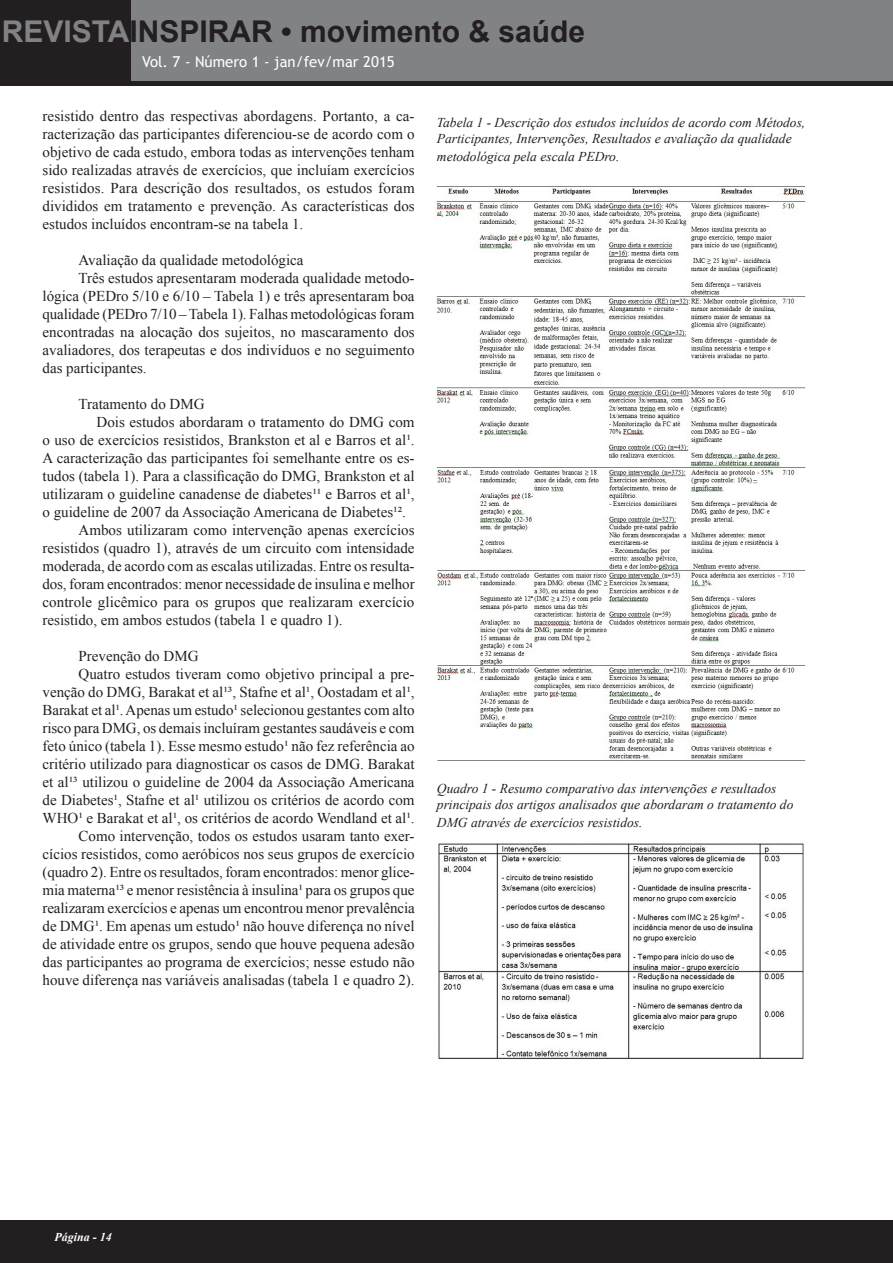
<style>
.page{position:relative;width:893px;height:1263px;background:#fff}
.page>*{position:absolute;margin:0;border:0;box-sizing:border-box;transform-origin:0 0}
.t1{font:700 30px "Arial";color:#231f20}
.Corpo_do_texto{font:15px/18px "Times New Roman";color:#231f20;text-align:justify}
.t2{font:15px "Trebuchet MS";color:#fff}
.Legenda{font:italic 13.5px/16.2px "Times New Roman";color:#231f20}
.t3{font:italic 700 12px "Times New Roman";color:#fff}
.s1{color:#808285}
</style>
<div class="page">
<div style="left:0;top:0;width:893px;height:85px;background:#231f20"></div>
<div style="left:0;top:1220px;width:893px;height:43px;background:#231f20"></div>
<div style="left:132px;top:0;width:761px;height:80px;background:#808285"></div>
<img style="left:436px;top:186px;width:370px;height:576px">
<img style="left:438px;top:843px;width:366px;height:216px">
<h1 class="t1" style="left:2px;top:11px;width:585px"><span class="s1">REVISTA</span>INSPIRAR • movimento &amp; saúde</h1>
<p class="t2" style="left:142px;top:53px;width:254px">Vol. 7 - Número 1 - jan/fev/mar 2015</p>
<p class="Corpo_do_texto" style="left:43px;top:106px;width:374px">resistido dentro das respectivas abordagens. Portanto, a ca&shy;racterização das participantes diferenciou-se de acordo com o objetivo de cada estudo, embora todas as intervenções tenham sido realizadas através de exercícios, que incluíam exercícios resistidos. Para descrição dos resultados, os estudos foram divididos em tratamento e prevenção. As características dos estudos incluídos encontram-se na tabela 1.</p>
<p class="Corpo_do_texto" style="left:79px;top:250px;width:227px">Avaliação da qualidade metodológica</p>
<p class="Corpo_do_texto" style="left:43px;top:268px;width:374px;text-indent:36px">Três estudos apresentaram moderada qualidade metodo&shy;lógica (PEDro 5/10 e 6/10 – Tabela 1) e três apresentaram boa qualidade (PEDro 7/10 – Tabela 1). Falhas metodológicas foram encontradas na alocação dos sujeitos, no mascaramento dos avaliadores, dos terapeutas e dos indivíduos e no seguimento das participantes.</p>
<p class="Corpo_do_texto" style="left:79px;top:394px;width:128px">Tratamento do DMG</p>
<p class="Corpo_do_texto" style="left:43px;top:412px;width:374px;text-indent:54px">Dois estudos abordaram o tratamento do DMG com o uso de exercícios resistidos, Brankston et al e Barros et al¹.<br>A caracterização das participantes foi semelhante entre os es&shy;tudos (tabela 1). Para a classificação do DMG, Brankston et al utilizaram o guideline canadense de diabetes¹¹ e Barros et al¹, o guideline de 2007 da Associação Americana de Diabetes¹².</p>
<p class="Corpo_do_texto" style="left:43px;top:520px;width:374px;text-indent:36px">Ambos utilizaram como intervenção apenas exercícios resistidos (quadro 1), através de um circuito com intensidade moderada, de acordo com as escalas utilizadas. Entre os resulta&shy;dos, foram encontrados: menor necessidade de insulina e melhor controle glicêmico para os grupos que realizaram exercício resistido, em ambos estudos (tabela 1 e quadro 1).</p>
<p class="Corpo_do_texto" style="left:79px;top:646px;width:121px">Prevenção do DMG</p>
<p class="Corpo_do_texto" style="left:43px;top:664px;width:374px;text-indent:36px">Quatro estudos tiveram como objetivo principal a pre&shy;venção do DMG, Barakat et al¹³, Stafne et al¹, Oostadam et al¹, Barakat et al¹. Apenas um estudo¹ selecionou gestantes com alto risco para DMG, os demais incluíram gestantes saudáveis e com feto único (tabela 1). Esse mesmo estudo¹ não fez referência ao critério utilizado para diagnosticar os casos de DMG. Barakat et al¹³ utilizou o guideline de 2004 da Associação Americana de Diabetes¹, Stafne et al¹ utilizou os critérios de acordo com WHO¹ e Barakat et al¹, os critérios de acordo Wendland et al¹.</p>
<p class="Corpo_do_texto" style="left:43px;top:826px;width:374px;text-indent:36px">Como intervenção, todos os estudos usaram tanto exer&shy;cícios resistidos, como aeróbicos nos seus grupos de exercício (quadro 2). Entre os resultados, foram encontrados: menor glice&shy;mia materna¹³ e menor resistência à insulina¹ para os grupos que realizaram exercícios e apenas um encontrou menor prevalência de DMG¹. Em apenas um estudo¹ não houve diferença no nível de atividade entre os grupos, sendo que houve pequena adesão das participantes ao programa de exercícios; nesse estudo não houve diferença nas variáveis analisadas (tabela 1 e quadro 2).</p>
<p class="Legenda" style="left:437px;top:114px;width:370px">Tabela 1 - Descrição dos estudos incluídos de acordo com Métodos,<br>Participantes, Intervenções, Resultados e avaliação da qualidade</p>
<p class="Legenda" style="left:437px;top:148px;width:184px">metodológica pela escala PEDro.</p>
<p class="Legenda" style="left:437px;top:780px;width:358px">Quadro 1 - Resumo comparativo das intervenções e resultados principais dos artigos analisados que abordaram o tratamento do</p>
<p class="Legenda" style="left:437px;top:814px;width:207px">DMG através de exercícios resistidos.</p>
<p class="t3" style="left:55px;top:1229px;width:59px">Página - 14</p>
</div>
